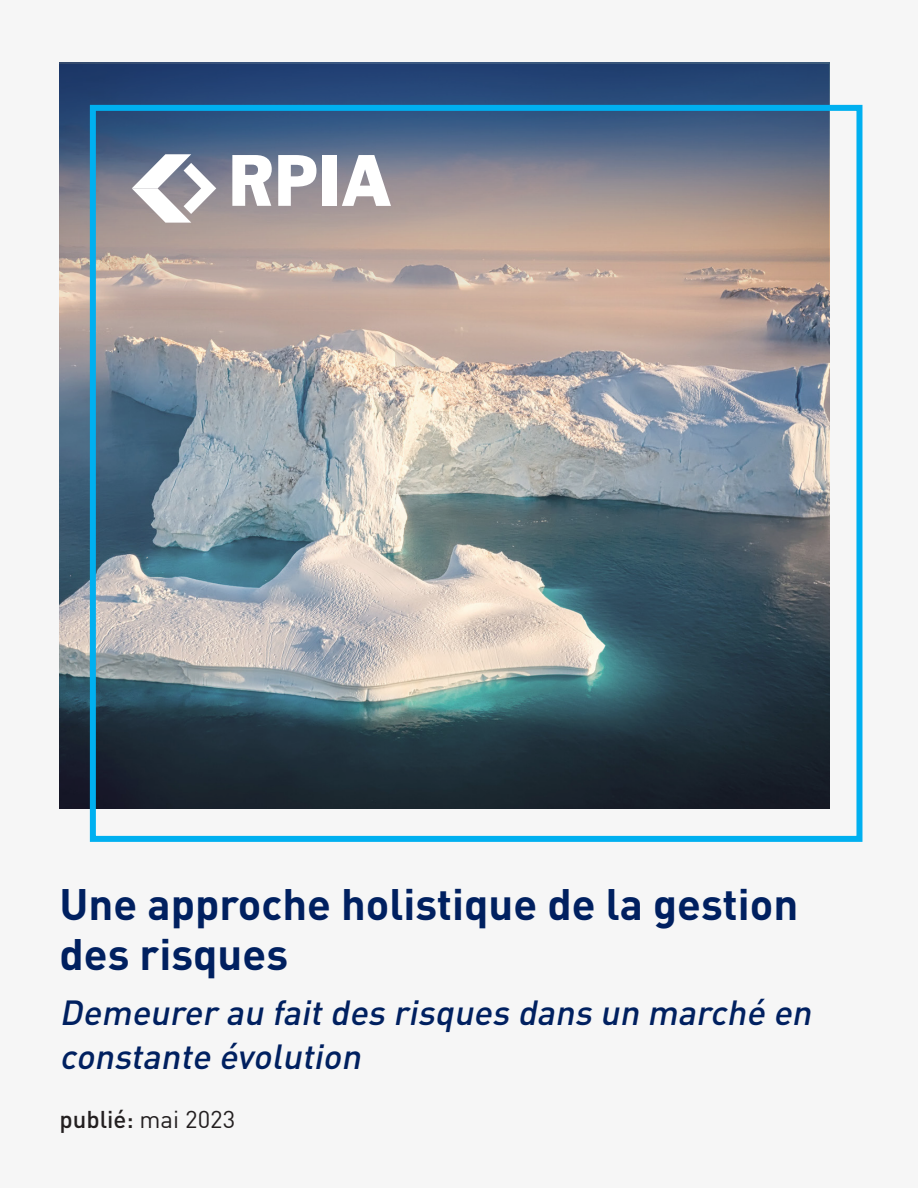
<style>
.page{position:relative;width:918px;height:1188px;background:#f6f6f6}
.page>*{position:absolute;margin:0;border:0;box-sizing:border-box;transform-origin:0 0}
.TOC_Body{font:700 43.5px/49.5px "DIN";color:#002060}
.TOC_Body-2{font:italic 500 34.5px/43.5px "DIN";color:#002060}
.TOC_Body-3{font:500 24px "DIN";color:#231f20}
.s1{font-weight:400}
</style>
<div class="page">
<img style="left:60px;top:63px;width:769px;height:746px">
<svg style="left:60px;top:64px;width:769px;height:246px;background:#80808c"></svg>
<div style="left:90px;top:105px;width:772px;height:737px;border:6px solid #00b0f0"></div>
<div style="left:323px;top:155px;width:14px;height:51px;background:#fff"></div>
<svg style="left:342px;top:155px;width:49px;height:51px"></svg>
<svg style="left:232px;top:155px;width:40px;height:51px"></svg>
<svg style="left:278px;top:155px;width:38px;height:51px"></svg>
<svg style="left:132px;top:154px;width:84px;height:69px"></svg>
<p class="TOC_Body" style="left:60px;top:878px;width:740px">Une approche holistique de la gestion des risques</p>
<p class="TOC_Body-2" style="left:60px;top:990px;width:761px">Demeurer au faitdes risques dans un marché en constante évolution</p>
<p class="TOC_Body-3" style="left:60px;top:1104px;width:177px">publié: <span class="s1">mai 2023</span></p>
</div>
